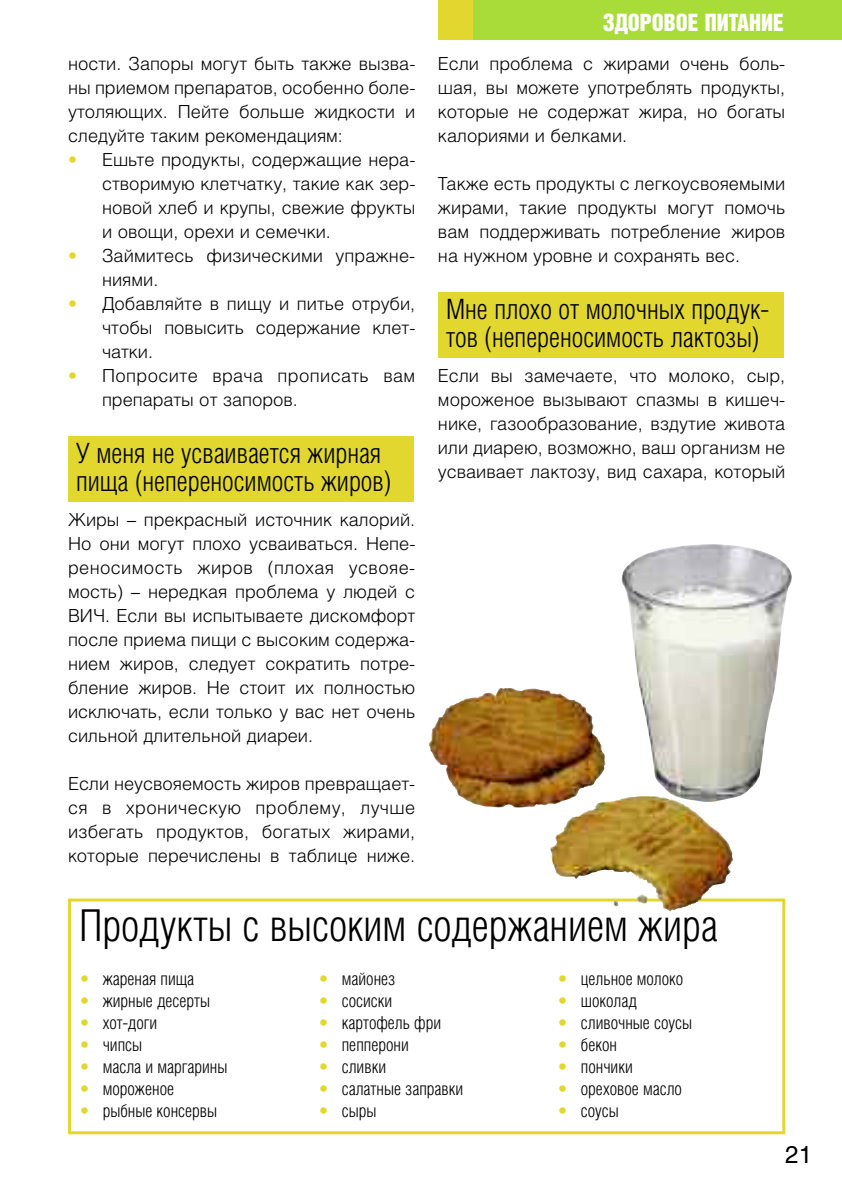
<style>
.page{position:relative;width:842px;height:1191px;background:#fff}
.page>*{position:absolute;margin:0;border:0;box-sizing:border-box;transform-origin:0 0}
.t1{font:300 44px "Helios Cond";color:#000}
.t2{font:300 28px/28px "Helios Cond";color:#000}
.t3{font:24px "Bastion Kontrast";color:#fff}
.t4{font:24px "Helios";color:#000}
.t5{font:300 18px/24px "Helios";color:#000;text-align:justify}
.t6{font:300 18px "Helios Cond";color:#000}
.t7{font:300 18px/24px "Helios";letter-spacing:.02em;color:#000}
.s1{color:#e1d72f}
.s2{font-family:"Helios";color:#e1d72f}
</style>
<div class="page">
<div style="left:438px;top:293px;width:346px;height:65px;background:#e1d72f"></div>
<div style="left:68px;top:437px;width:346px;height:65px;background:#e1d72f"></div>
<div style="left:438px;top:0;width:404px;height:40px;background:#a9db39"></div>
<div style="left:438px;top:0;width:35px;height:40px;background:#e1d72f"></div>
<div style="left:68px;top:898px;width:717px;height:236px;border:3px solid #e1d72f"></div>
<svg style="left:438px;top:544px;width:347px;height:264px"></svg>
<img style="left:550px;top:795px;width:183px;height:116px">
<p class="t5" style="left:68px;top:53px;width:349px">ности. Запоры могут быть также вызва&shy;ны приемом препаратов, особенно боле&shy;утоляющих. Пейте больше жидкости и следуйте таким рекомендациям:</p>
<p class="t5" style="left:102px;top:149px;width:315px;text-indent:-34px"><span class="s1">•</span> Ешьте продукты, содержащие нера&shy;створимую клетчатку, такие как зер&shy;новой хлеб и крупы, свежие фрукты и овощи, орехи и семечки.</p>
<p class="t5" style="left:102px;top:245px;width:315px;text-indent:-34px"><span class="s1">•</span> Займитесь физическими упражне&shy;ниями.</p>
<p class="t5" style="left:102px;top:293px;width:315px;text-indent:-34px"><span class="s1">•</span> Добавляйте в пищу и питье отруби, чтобы повысить содержание клет&shy;чатки.</p>
<p class="t7" style="left:102px;top:365px;width:315px;text-indent:-34px"><span class="s1">•</span> Попросите врача прописать вам препараты от запоров.</p>
<h2 class="t2" style="left:76px;top:441px;width:317px">У меня не усваивается жирная пища (непереносимость жиров)</h2>
<p class="t5" style="left:68px;top:509px;width:349px">Жиры – прекрасный источник калорий.<br>Но они могут плохо усваиваться. Непе&shy;реносимость жиров (плохая усвояе&shy;мость) – нередкая проблема у людей с ВИЧ. Если вы испытываете дискомфорт после приема пищи с высоким содержа&shy;нием жиров, следует сократить потре&shy;бление жиров. Не стоит их полностью исключать, если только у вас нет очень сильной длительной диареи.</p>
<p class="t5" style="left:68px;top:773px;width:349px">Если неусвояемость жиров превращает&shy;ся в хроническую проблему, лучше избегать продуктов, богатых жирами, которые перечислены в таблице ниже.</p>
<h3 class="t3" style="left:603px;top:14px;width:183px">ЗДОРОВОЕ ПИТАНИЕ</h3>
<p class="t5" style="left:438px;top:53px;width:349px">Если проблема с жирами очень боль&shy;шая, вы можете употреблять продукты, которые не содержат жира, но богаты калориями и белками.</p>
<p class="t5" style="left:438px;top:173px;width:349px">Также есть продукты с легкоусвояемыми жирами, такие продукты могут помочь вам поддерживать потребление жиров на нужном уровне и сохранять вес.</p>
<h2 class="t2" style="left:446px;top:297px;width:325px">Мне плохо от молочных продук&shy;тов (непереносимость лактозы)</h2>
<p class="t5" style="left:438px;top:365px;width:349px">Если вы замечаете, что молоко, сыр, мороженое вызывают спазмы в кишеч&shy;нике, газообразование, вздутие живота или диарею, возможно, ваш организм не усваивает лактозу, вид сахара, который</p>
<h1 class="t1" style="left:79px;top:909px;width:640px">Продукты с высоким содержанием жира</h1>
<p class="t6" style="left:80px;top:971px;width:116px"><span class="s2">•</span> жареная пища</p>
<p class="t6" style="left:80px;top:993px;width:131px"><span class="s2">•</span> жирные десерты</p>
<p class="t6" style="left:80px;top:1015px;width:79px"><span class="s2">•</span> хот-доги</p>
<p class="t6" style="left:80px;top:1037px;width:64px"><span class="s2">•</span> чипсы</p>
<p class="t6" style="left:80px;top:1059px;width:149px"><span class="s2">•</span> масла и маргарины</p>
<p class="t6" style="left:80px;top:1081px;width:96px"><span class="s2">•</span> мороженое</p>
<p class="t6" style="left:80px;top:1103px;width:139px"><span class="s2">•</span> рыбные консервы</p>
<p class="t6" style="left:319px;top:971px;width:78px"><span class="s2">•</span> майонез</p>
<p class="t6" style="left:319px;top:993px;width:75px"><span class="s2">•</span> сосиски</p>
<p class="t6" style="left:319px;top:1015px;width:124px"><span class="s2">•</span> картофель фри</p>
<p class="t6" style="left:319px;top:1037px;width:91px"><span class="s2">•</span> пепперони</p>
<p class="t6" style="left:319px;top:1059px;width:69px"><span class="s2">•</span> сливки</p>
<p class="t6" style="left:319px;top:1081px;width:146px"><span class="s2">•</span> салатные заправки</p>
<p class="t6" style="left:319px;top:1103px;width:59px"><span class="s2">•</span> сыры</p>
<p class="t6" style="left:558px;top:971px;width:127px"><span class="s2">•</span> цельное молоко</p>
<p class="t6" style="left:558px;top:993px;width:80px"><span class="s2">•</span> шоколад</p>
<p class="t6" style="left:558px;top:1015px;width:135px"><span class="s2">•</span> сливочные соусы</p>
<p class="t6" style="left:558px;top:1037px;width:60px"><span class="s2">•</span> бекон</p>
<p class="t6" style="left:558px;top:1059px;width:76px"><span class="s2">•</span> пончики</p>
<p class="t6" style="left:558px;top:1081px;width:125px"><span class="s2">•</span> ореховое масло</p>
<p class="t6" style="left:558px;top:1103px;width:62px"><span class="s2">•</span> соусы</p>
<h3 class="t4" style="left:785px;top:1145px;width:28px">21</h3>
</div>
